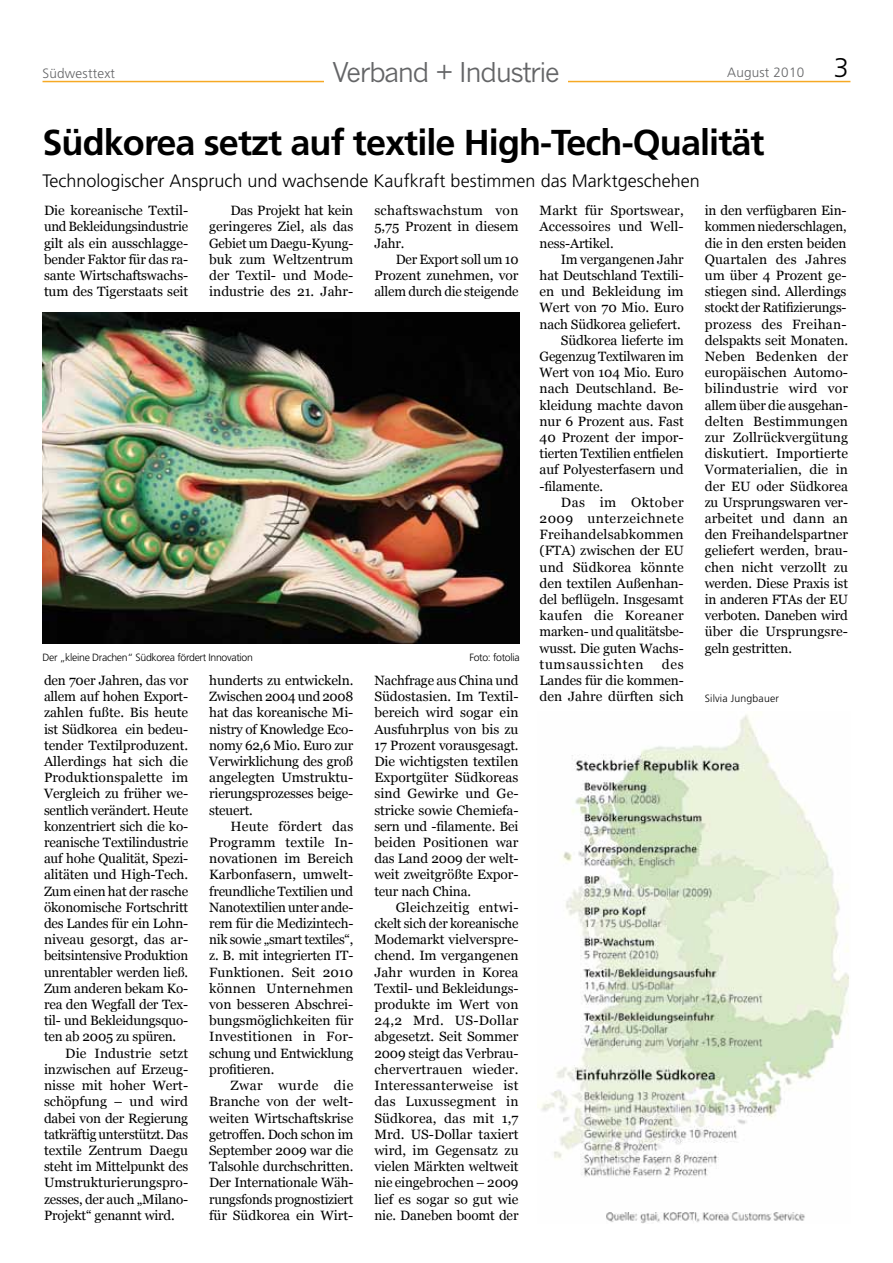
<style>
.page{position:relative;width:893px;height:1263px;background:#fff}
.page>*{position:absolute;margin:0;border:0;box-sizing:border-box;transform-origin:0 0}
.t1{font:700 36px "Frutiger LT Std";letter-spacing:-.025em;color:#000}
.t2{font:27px "News Gothic MT Pro";letter-spacing:-.05em;color:#646567}
.t3{font:300 18px "Frutiger LT Std";color:#000}
.t4{font:13.5px/16.2px "Georgia";letter-spacing:-.01em;color:#000;text-align:justify}
.t5{font:13.5px "Georgia";letter-spacing:.015em;color:#000}
.t6{font:13.5px "Georgia";letter-spacing:.035em;color:#000}
.t7{font:300 13.5px "Frutiger LT Std";letter-spacing:.015em;color:#646567}
.t8{font:13.5px "Georgia";letter-spacing:.01em;color:#000}
.t9{font:13.5px "Georgia";letter-spacing:.025em;color:#000}
.t10{font:13.5px "Georgia";letter-spacing:.05em;color:#000}
.t11{font:300 10.5px "Frutiger LT Std";letter-spacing:-.03em;color:#000}
.t12{font:300 10.5px "Frutiger LT Std";letter-spacing:.015em;color:#000}
.s1{font-size:27px;color:#000}
</style>
<div class="page">
<hr style="left:43px;top:81px;width:807px;height:1px;background:#f6a924">
<div style="left:325px;top:62px;width:243px;height:27px;background:#fff"></div>
<img style="left:43px;top:312px;width:477px;height:331px">
<img style="left:537px;top:715px;width:312px;height:508px">
<p class="t7" style="left:43px;top:66px;width:74px">Südwesttext</p>
<p class="t7" style="left:727px;top:65px;width:123px">August 2010 <span class="s1">3</span></p>
<h2 class="t2" style="left:332px;top:56px;width:229px">Verband + Industrie</h2>
<h1 class="t1" style="left:43px;top:122px;width:723px">Südkorea setzt auf textile High-Tech-Qualität</h1>
<h3 class="t3" style="left:43px;top:171px;width:659px">Technologischer Anspruch und wachsende Kaufkraft bestimmen das Marktgeschehen</h3>
<p class="t4" style="left:44px;top:202px;width:146px">Die koreanische Textil&shy;und Bekleidungsindustrie gilt als ein ausschlagge&shy;bender Faktor für das ra&shy;sante Wirtschaftswachs&shy;tum des Tigerstaats seit</p>
<p class="t4" style="left:209px;top:202px;width:146px;text-indent:21px">Das Projekt hat kein geringeres Ziel, als das Gebiet um Daegu-Kyung&shy;buk zum Weltzentrum der Textil- und Mode&shy;industrie des 21. Jahr-</p>
<p class="t4" style="left:374px;top:202px;width:146px">schaftswachstum von 5,75 Prozent in diesem Jahr.</p>
<p class="t4" style="left:374px;top:251px;width:146px;text-indent:21px">Der Export soll um 10<br>Prozent zunehmen, vor allem durch die steigende</p>
<p class="t11" style="left:42px;top:651px;width:212px">Der „kleine Drachen“ Südkorea fördert Innovation</p>
<p class="t11" style="left:469px;top:651px;width:52px">Foto: fotolia</p>
<p class="t4" style="left:44px;top:672px;width:146px">den 70er Jahren, das vor</p>
<p class="t4" style="left:44px;top:688px;width:146px">allem auf hohen Export-</p>
<p class="t4" style="left:44px;top:705px;width:146px">zahlen fußte. Bis heute</p>
<p class="t4" style="left:44px;top:721px;width:146px">ist Südkorea ein bedeu-</p>
<p class="t4" style="left:44px;top:737px;width:146px">tender Textilproduzent.</p>
<p class="t4" style="left:44px;top:753px;width:146px">Allerdings hat sich die</p>
<p class="t8" style="left:44px;top:770px;width:146px">Produktionspalette im</p>
<p class="t4" style="left:44px;top:786px;width:146px">Vergleich zu früher we-</p>
<p class="t4" style="left:44px;top:802px;width:146px">sentlich verändert. Heute</p>
<p class="t4" style="left:44px;top:818px;width:146px">konzentriert sich die ko-</p>
<p class="t4" style="left:44px;top:834px;width:146px">reanische Textilindustrie</p>
<p class="t4" style="left:44px;top:850px;width:146px">auf hohe Qualität, Spezi-</p>
<p class="t4" style="left:44px;top:867px;width:146px">alitäten und High-Tech.</p>
<p class="t4" style="left:44px;top:883px;width:146px">Zum einen hat der rasche</p>
<p class="t4" style="left:44px;top:899px;width:146px">ökonomische Fortschritt</p>
<p class="t4" style="left:44px;top:915px;width:146px">des Landes für ein Lohn-</p>
<p class="t4" style="left:44px;top:931px;width:146px">niveau gesorgt, das ar-</p>
<p class="t4" style="left:44px;top:948px;width:146px">beitsintensive Produktion</p>
<p class="t4" style="left:44px;top:964px;width:146px">unrentabler werden ließ.</p>
<p class="t4" style="left:44px;top:980px;width:146px">Zum anderen bekam Ko-</p>
<p class="t4" style="left:44px;top:996px;width:146px">rea den Wegfall der Tex-</p>
<p class="t4" style="left:44px;top:1012px;width:146px">til- und Bekleidungsquo-</p>
<p class="t4" style="left:44px;top:1029px;width:134px">ten ab 2005 zu spüren.</p>
<p class="t4" style="left:65px;top:1045px;width:124px">Die Industrie setzt</p>
<p class="t4" style="left:44px;top:1061px;width:146px">inzwischen auf Erzeug-</p>
<p class="t4" style="left:44px;top:1077px;width:146px">nisse mit hoher Wert-</p>
<p class="t4" style="left:44px;top:1093px;width:146px">schöpfung – und wird</p>
<p class="t4" style="left:44px;top:1110px;width:146px">dabei von der Regierung</p>
<p class="t4" style="left:44px;top:1126px;width:146px">tatkräftig unterstützt. Das</p>
<p class="t4" style="left:44px;top:1142px;width:146px">textile Zentrum Daegu</p>
<p class="t4" style="left:44px;top:1158px;width:146px">steht im Mittelpunkt des</p>
<p class="t4" style="left:44px;top:1174px;width:146px">Umstrukturierungspro-</p>
<p class="t4" style="left:44px;top:1191px;width:146px">zesses, der auch „Milano-</p>
<p class="t4" style="left:44px;top:1207px;width:132px">Projekt“ genannt wird.</p>
<p class="t4" style="left:209px;top:672px;width:146px">hunderts zu entwickeln.<br>Zwischen 2004 und 2008 hat das koreanische Mi&shy;nistry of Knowledge Eco&shy;nomy 62,6 Mio. Euro zur Verwirklichung des groß angelegten Umstruktu&shy;rierungsprozesses beige&shy;steuert.</p>
<p class="t4" style="left:209px;top:818px;width:146px;text-indent:21px">Heute fördert das Programm textile In&shy;novationen im Bereich Karbonfasern, umwelt&shy;freundliche Textilien und Nanotextilien unter ande&shy;rem für die Medizintech&shy;nik sowie „smart textiles“, z. B. mit integrierten IT-Funktionen. Seit 2010 können Unternehmen von besseren Abschrei&shy;bungsmöglichkeiten für Investitionen in For&shy;schung und Entwicklung profitieren.</p>
<p class="t4" style="left:209px;top:1077px;width:146px;text-indent:21px">Zwar wurde die Branche von der welt&shy;weiten Wirtschaftskrise getroffen. Doch schon im September 2009 war die Talsohle durchschritten.<br>Der Internationale Wäh&shy;rungsfonds prognostiziert für Südkorea ein Wirt-</p>
<p class="t4" style="left:374px;top:672px;width:146px">Nachfrage aus China und Südostasien. Im Textil&shy;bereich wird sogar ein Ausfuhrplus von bis zu 17 Prozent vorausgesagt.<br>Die wichtigsten textilen Exportgüter Südkoreas sind Gewirke und Ge&shy;stricke sowie Chemiefa&shy;sern und -filamente. Bei beiden Positionen war das Land 2009 der welt&shy;weit zweitgrößte Expor&shy;teur nach China.</p>
<p class="t4" style="left:374px;top:899px;width:146px;text-indent:21px">Gleichzeitig entwi&shy;ckelt sich der koreanische Modemarkt vielverspre&shy;chend. Im vergangenen Jahr wurden in Korea Textil- und Bekleidungs&shy;produkte im Wert von 24,2 Mrd. US-Dollar abgesetzt. Seit Sommer 2009 steigt das Verbrau&shy;chervertrauen wieder.<br>Interessanterweise ist das Luxussegment in Südkorea, das mit 1,7<br>Mrd. US-Dollar taxiert wird, im Gegensatz zu vielen Märkten weltweit nie eingebrochen – 2009 lief es sogar so gut wie nie. Daneben boomt der</p>
<p class="t4" style="left:540px;top:202px;width:146px">Markt für Sportswear, Accessoires und Well&shy;ness-Artikel.</p>
<p class="t4" style="left:561px;top:251px;width:124px">Im vergangenen Jahr</p>
<p class="t4" style="left:540px;top:267px;width:146px">hat Deutschland Textili-</p>
<p class="t4" style="left:540px;top:283px;width:146px">en und Bekleidung im</p>
<p class="t4" style="left:540px;top:300px;width:146px">Wert von 70 Mio. Euro</p>
<p class="t4" style="left:540px;top:316px;width:143px">nach Südkorea geliefert.</p>
<p class="t4" style="left:561px;top:332px;width:124px">Südkorea lieferte im</p>
<p class="t4" style="left:540px;top:348px;width:146px">Gegenzug Textilwaren im</p>
<p class="t4" style="left:540px;top:364px;width:146px">Wert von 104 Mio. Euro</p>
<p class="t4" style="left:540px;top:381px;width:146px">nach Deutschland. Be-</p>
<p class="t4" style="left:540px;top:397px;width:146px">kleidung machte davon</p>
<p class="t4" style="left:540px;top:413px;width:146px">nur 6 Prozent aus. Fast</p>
<p class="t4" style="left:540px;top:429px;width:146px">40 Prozent der impor-</p>
<p class="t4" style="left:540px;top:445px;width:146px">tierten Textilien entfielen</p>
<p class="t4" style="left:540px;top:462px;width:146px">auf Polyesterfasern und</p>
<p class="t4" style="left:540px;top:478px;width:65px">-filamente.</p>
<p class="t6" style="left:561px;top:494px;width:124px">Das im Oktober</p>
<p class="t6" style="left:540px;top:511px;width:146px">2009 unterzeichnete</p>
<p class="t5" style="left:540px;top:527px;width:146px">Freihandelsabkommen</p>
<p class="t4" style="left:540px;top:543px;width:146px">(FTA) zwischen der EU</p>
<p class="t5" style="left:540px;top:559px;width:146px">und Südkorea könnte</p>
<p class="t4" style="left:540px;top:575px;width:146px">den textilen Außenhan-</p>
<p class="t4" style="left:540px;top:591px;width:146px">del beflügeln. Insgesamt</p>
<p class="t9" style="left:540px;top:608px;width:146px">kaufen die Koreaner</p>
<p class="t4" style="left:540px;top:624px;width:146px">marken- und qualitätsbe-</p>
<p class="t4" style="left:540px;top:640px;width:146px">wusst. Die guten Wachs-</p>
<p class="t10" style="left:540px;top:656px;width:106px">tumsaussichten</p>
<p class="t4" style="left:540px;top:656px;width:146px;text-indent:122px">des Landes für die kommen&shy;den Jahre dürften sich</p>
<p class="t4" style="left:705px;top:202px;width:145px">in den verfügbaren Ein&shy;kommen niederschlagen, die in den ersten beiden Quartalen des Jahres um über 4 Prozent ge&shy;stiegen sind. Allerdings stockt der Ratifizierungs&shy;prozess des Freihan&shy;delspakts seit Monaten.<br>Neben Bedenken der europäischen Automo&shy;bilindustrie wird vor allem über die ausgehan&shy;delten Bestimmungen zur Zollrückvergütung diskutiert. Importierte Vormaterialien, die in der EU oder Südkorea zu Ursprungswaren ver&shy;arbeitet und dann an den Freihandelspartner geliefert werden, brau&shy;chen nicht verzollt zu werden. Diese Praxis ist in anderen FTAs der EU verboten. Daneben wird über die Ursprungsre&shy;geln gestritten.</p>
<p class="t12" style="left:705px;top:692px;width:76px">Silvia Jungbauer</p>
</div>
